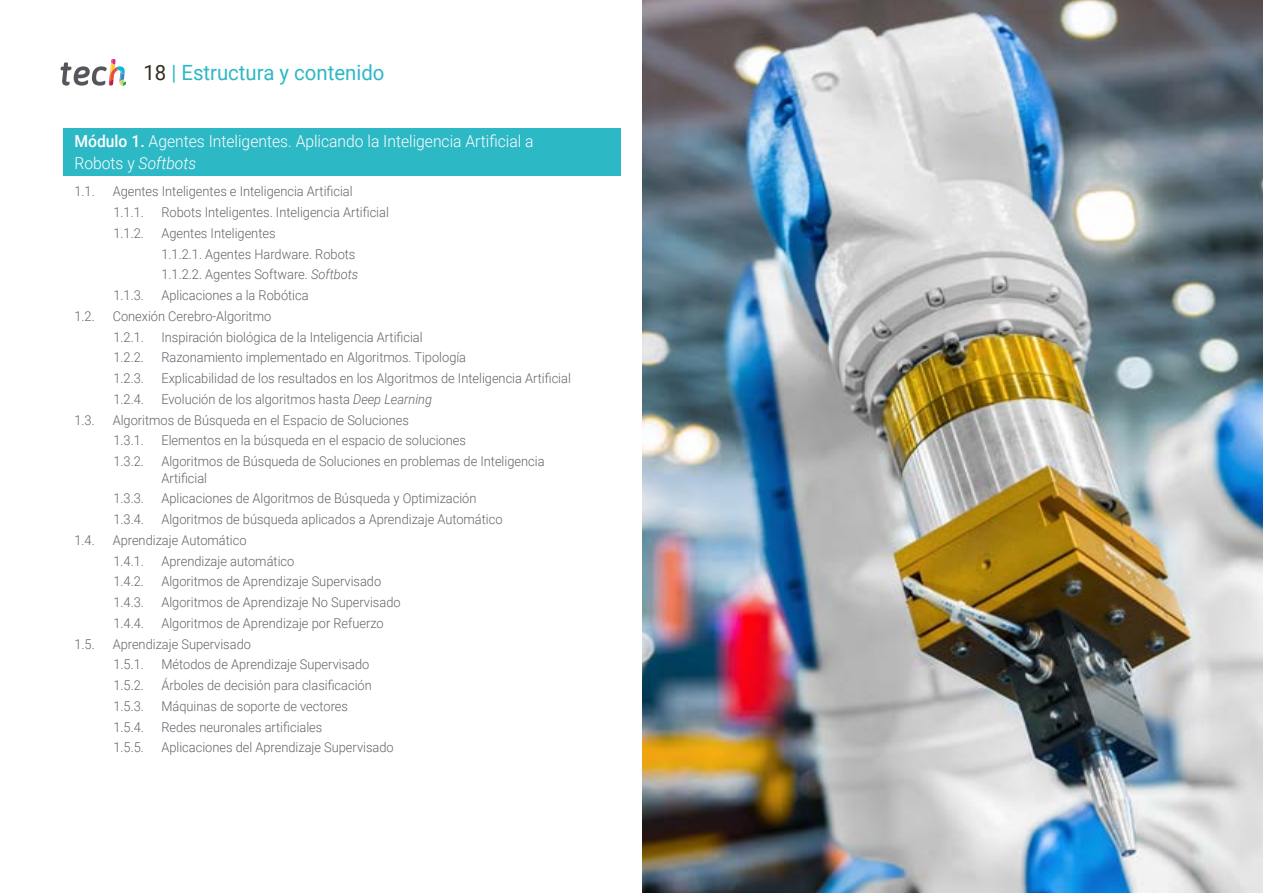
<style>
.page{position:relative;width:1263px;height:893px;background:#fff}
.page>*{position:absolute;margin:0;border:0;box-sizing:border-box;transform-origin:0 0}
.t1{font:21px "Roboto";color:#2db8c5}
.t2{font:300 16.5px/22.5px "Roboto";color:#fff;scale:.95 1}
.t3{font:300 13.5px/20.7px "Roboto";color:#61646a;scale:.95 1}
.s1{color:#312e20}
.s2{font-weight:500}
.s3{font-style:italic}
</style>
<div class="page">
<div style="left:63px;top:128px;width:558px;height:47px;background:#2db8c5"></div>
<img style="left:642px;top:0;width:621px;height:893px">
<svg style="left:61px;top:59px;width:65px;height:27px"></svg>
<h1 class="t1" style="left:144px;top:57px;width:242px"><span class="s1">18</span> | Estructura y contenido</h1>
<p class="t2" style="left:74px;top:129px;width:485px"><span class="s2">Módulo 1.</span> Agentes Inteligentes. Aplicando la Inteligencia Artificial a<br>Robots y <span class="s3">Softbots</span></p>
<p class="t3" style="left:74px;top:181px;width:23px">1.1.</p>
<p class="t3" style="left:113px;top:181px;width:254px">Agentes Inteligentes e Inteligencia Artificial<br>1.1.1.</p>
<p class="t3" style="left:161px;top:201px;width:241px">Robots Inteligentes. Inteligencia Artificial</p>
<p class="t3" style="left:113px;top:222px;width:34px">1.1.2.</p>
<p class="t3" style="left:161px;top:222px;width:209px">Agentes Inteligentes<br>1.1.2.1. Agentes Hardware. Robots<br>1.1.2.2. Agentes Software. <span class="s3">Softbots</span></p>
<p class="t3" style="left:113px;top:284px;width:34px">1.1.3.</p>
<p class="t3" style="left:161px;top:284px;width:156px">Aplicaciones a la Robótica</p>
<p class="t3" style="left:74px;top:305px;width:23px">1.2.</p>
<p class="t3" style="left:113px;top:305px;width:168px">Conexión Cerebro-Algoritmo<br>1.2.1.</p>
<p class="t3" style="left:161px;top:326px;width:276px">Inspiración biológica de la Inteligencia Artificial</p>
<p class="t3" style="left:113px;top:347px;width:34px">1.2.2.</p>
<p class="t3" style="left:161px;top:347px;width:322px">Razonamiento implementado en Algoritmos. Tipología</p>
<p class="t3" style="left:113px;top:367px;width:34px">1.2.3.</p>
<p class="t3" style="left:161px;top:367px;width:432px">Explicabilidad de los resultados en los Algoritmos de Inteligencia Artificial</p>
<p class="t3" style="left:113px;top:388px;width:34px">1.2.4.</p>
<p class="t3" style="left:161px;top:388px;width:286px">Evolución de los algoritmos hasta <span class="s3">Deep Learning</span></p>
<p class="t3" style="left:74px;top:409px;width:23px">1.3.</p>
<p class="t3" style="left:113px;top:409px;width:313px">Algoritmos de Búsqueda en el Espacio de Soluciones<br>1.3.1.</p>
<p class="t3" style="left:161px;top:430px;width:322px">Elementos en la búsqueda en el espacio de soluciones</p>
<p class="t3" style="left:113px;top:450px;width:34px">1.3.2.</p>
<p class="t3" style="left:161px;top:453px;width:405px;line-height:16.5px">Algoritmos de Búsqueda de Soluciones en problemas de Inteligencia<br>Artificial</p>
<p class="t3" style="left:113px;top:488px;width:34px">1.3.3.</p>
<p class="t3" style="left:161px;top:488px;width:333px">Aplicaciones de Algoritmos de Búsqueda y Optimización</p>
<p class="t3" style="left:113px;top:508px;width:34px">1.3.4.</p>
<p class="t3" style="left:161px;top:508px;width:361px">Algoritmos de búsqueda aplicados a Aprendizaje Automático</p>
<p class="t3" style="left:74px;top:529px;width:23px">1.4.</p>
<p class="t3" style="left:113px;top:529px;width:142px">Aprendizaje Automático<br>1.4.1.</p>
<p class="t3" style="left:161px;top:550px;width:141px">Aprendizaje automático</p>
<p class="t3" style="left:113px;top:571px;width:34px">1.4.2.</p>
<p class="t3" style="left:161px;top:571px;width:233px">Algoritmos de Aprendizaje Supervisado</p>
<p class="t3" style="left:113px;top:591px;width:34px">1.4.3.</p>
<p class="t3" style="left:161px;top:591px;width:253px">Algoritmos de Aprendizaje No Supervisado</p>
<p class="t3" style="left:113px;top:612px;width:34px">1.4.4.</p>
<p class="t3" style="left:161px;top:612px;width:236px">Algoritmos de Aprendizaje por Refuerzo</p>
<p class="t3" style="left:74px;top:633px;width:23px">1.5.</p>
<p class="t3" style="left:113px;top:633px;width:147px">Aprendizaje Supervisado<br>1.5.1.</p>
<p class="t3" style="left:161px;top:654px;width:220px">Métodos de Aprendizaje Supervisado</p>
<p class="t3" style="left:113px;top:674px;width:34px">1.5.2.</p>
<p class="t3" style="left:161px;top:674px;width:223px">Árboles de decisión para clasificación</p>
<p class="t3" style="left:113px;top:695px;width:34px">1.5.3.</p>
<p class="t3" style="left:161px;top:695px;width:198px">Máquinas de soporte de vectores</p>
<p class="t3" style="left:113px;top:716px;width:34px">1.5.4.</p>
<p class="t3" style="left:161px;top:716px;width:171px">Redes neuronales artificiales</p>
<p class="t3" style="left:113px;top:737px;width:34px">1.5.5.</p>
<p class="t3" style="left:161px;top:737px;width:246px">Aplicaciones del Aprendizaje Supervisado</p>
</div>
